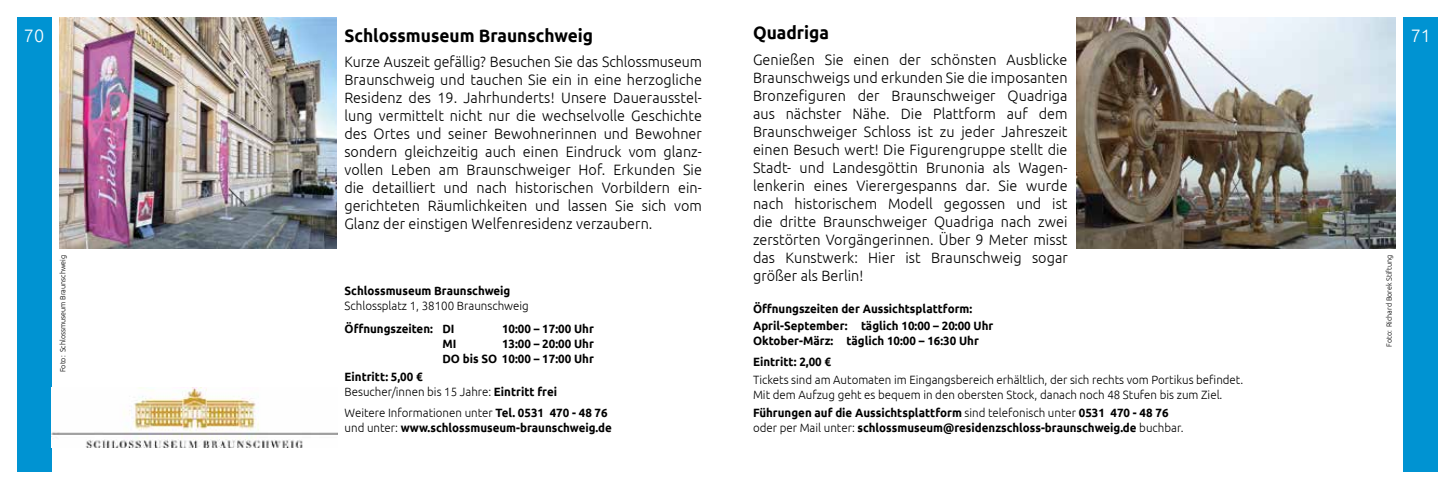
<style>
.page{position:relative;width:1455px;height:489px;background:#fff}
.page>*{position:absolute;margin:0;border:0;box-sizing:border-box;transform-origin:0 0}
.t1{font:700 18px "Ubuntu";color:#000;scale:.96 1}
.t2{font:300 18px "Ubuntu";color:#fff}
.t3{font:300 15px/18px "Ubuntu";letter-spacing:.005em;color:#000;text-align:justify;scale:.96 1}
.t4{font:300 15px/18px "Ubuntu";letter-spacing:.005em;color:#000;text-align:justify;scale:.94 1}
.t5{font:700 12px/15px "Ubuntu";color:#000;scale:.96 1}
.t6{font:300 12px/15px "Ubuntu";color:#000;scale:.96 1}
.t7{font:300 7.5px "Ubuntu";color:#000;scale:.96 1}
.s1{font-weight:300}
</style>
<div class="page">
<div style="left:17px;top:17px;width:34px;height:455px;background:#0093d2"></div>
<div style="left:1403px;top:17px;width:34px;height:455px;background:#0093d2"></div>
<img style="left:60px;top:17px;width:276px;height:232px">
<img style="left:1076px;top:17px;width:319px;height:232px">
<img style="left:51px;top:387px;width:286px;height:60px">
<h1 class="t1" style="left:753px;top:22px;width:81px">Quadriga</h1>
<p class="t3" style="left:753px;top:50px;width:329px">Genießen Sie einen der schönsten Ausblicke Braunschweigs und erkunden Sie die imposanten Bronzefiguren der Braunschweiger Quadriga aus nächster Nähe. Die Plattform auf dem Braunschweiger Schloss ist zu jeder Jahreszeit einen Besuch wert! Die Figurengruppe stellt die Stadt- und Landesgöttin Brunonia als Wagen&shy;lenkerin eines Vierergespanns dar. Sie wurde nach historischem Modell gegossen und ist die dritte Braunschweiger Quadriga nach zwei zerstörten Vorgängerinnen. Über 9 Meter misst das Kunstwerk: Hier ist Braunschweig sogar größer als Berlin!</p>
<p class="t5" style="left:753px;top:301px;width:252px;line-height:16.5px">Öffnungszeiten der Aussichtsplattform:<br>April-September: täglich 10:00 – 20:00 Uhr</p>
<p class="t5" style="left:753px;top:330px;width:237px;line-height:21px">Oktober-März: täglich 10:00 – 16:30 Uhr<br>Eintritt: 2,00 €</p>
<p class="t6" style="left:753px;top:372px;width:512px">Tickets sind am Automaten im Eingangsbereich erhältlich, der sich rechts vom Portikus befindet.<br>Mit dem Aufzug geht es bequem in den obersten Stock, danach noch 48 Stufen bis zum Ziel.</p>
<p class="t5" style="left:753px;top:405px;width:450px">Führungen auf die Aussichtsplattform <span class="s1">sind telefonisch unter</span> 0531 470 - 48 76 <span class="s1">oder per Mail unter:</span> schlossmuseum@residenzschloss-braunschweig.de <span class="s1">buchbar.</span></p>
<h1 class="t2" style="left:24px;top:25px;width:22px">70</h1>
<h1 class="t1" style="left:344px;top:24px;width:261px">Schlossmuseum Braunschweig</h1>
<h1 class="t2" style="left:1410px;top:25px;width:22px">71</h1>
<p class="t4" style="left:344px;top:52px;width:382px">Kurze Auszeit gefällig? Besuchen Sie das Schlossmuseum Braunschweig und tauchen Sie ein in eine herzogliche Residenz des 19. Jahrhunderts! Unsere Dauerausstel&shy;lung vermittelt nicht nur die wechselvolle Geschichte des Ortes und seiner Bewohnerinnen und Bewohner sondern gleichzeitig auch einen Eindruck vom glanz&shy;vollen Leben am Braunschweiger Hof. Erkunden Sie die detailliert und nach historischen Vorbildern ein&shy;gerichteten Räumlichkeiten und lassen Sie sich vom Glanz der einstigen Welfenresidenz verzaubern.</p>
<p class="t7" style="left:58px;top:372px;width:124px;rotate:-90deg">Foto: Schlossmuseum Braunschweig</p>
<p class="t7" style="left:1384px;top:347px;width:98px;rotate:-90deg">Foto: Richard Borek Stiftung</p>
<p class="t5" style="left:344px;top:283px;width:174px">Schlossmuseum Braunschweig</p>
<p class="t6" style="left:344px;top:298px;width:193px">Schlossplatz 1, 38100 Braunschweig</p>
<p class="t5" style="left:344px;top:321px;width:116px">Öffnungszeiten: DI</p>
<p class="t5" style="left:502px;top:321px;width:97px">10:00 – 17:00 Uhr</p>
<p class="t5" style="left:442px;top:336px;width:16px">MI</p>
<p class="t5" style="left:442px;top:336px;width:159px;text-align:right">13:00 – 20:00 Uhr<br>DO bis SO 10:00 – 17:00 Uhr</p>
<p class="t5" style="left:344px;top:369px;width:223px">Eintritt: 5,00 €<br><span class="s1">Besucher/innen bis 15 Jahre:</span> Eintritt frei</p>
<p class="t5" style="left:344px;top:405px;width:280px"><span class="s1">Weitere Informationen unter</span> Tel. 0531 470 - 48 76 <span class="s1">und unter:</span> www.schlossmuseum-braunschweig.de</p>
</div>
